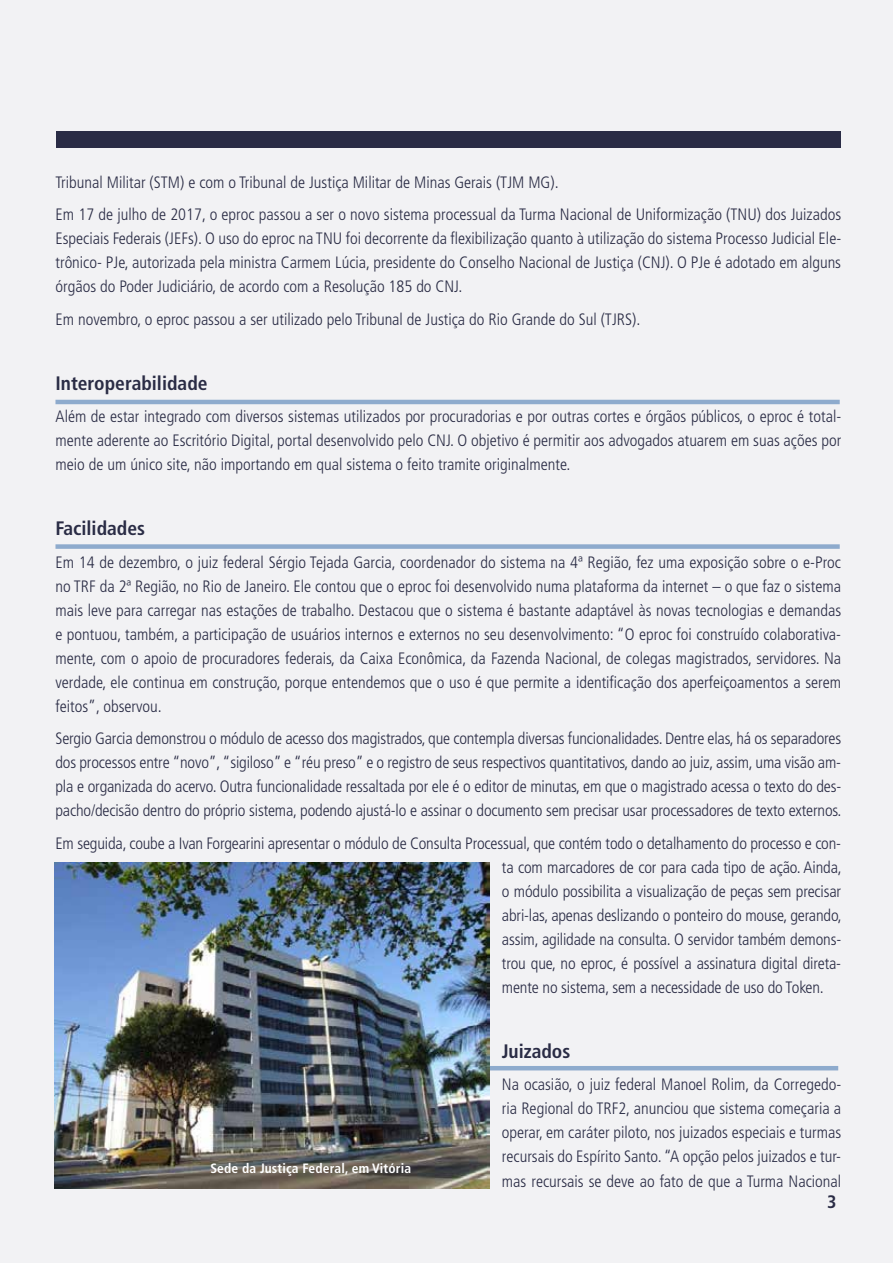
<style>
.page{position:relative;width:893px;height:1263px;background:#f2f2f4}
.page>*{position:absolute;margin:0;border:0;box-sizing:border-box;transform-origin:0 0}
.t1{font:condensed 19.5px "Frutiger 67 Bold";color:#2a2c45}
.t2{font:condensed 18px "Frutiger 67 Bold";color:#2a2c45}
.t3{font:condensed 16.5px/24px "Frutiger 47 Light";color:#2a2c45;text-align:justify}
.t4{font:condensed 13.5px "Frutiger 67 Bold";letter-spacing:.01em;color:#fff}
</style>
<div class="page">
<hr style="left:55px;top:400px;width:785px;height:4px;background:#8eabcd">
<div style="left:55px;top:544px;width:785px;height:5px;background:#8eabcd"></div>
<hr style="left:54px;top:1066px;width:784px;height:4px;background:#8eabcd">
<div style="left:56px;top:131px;width:785px;height:17px;background:#2a2c45"></div>
<img style="left:54px;top:862px;width:435px;height:326px">
<p class="t3" style="left:55px;top:166px;width:787px;line-height:32.5px">Tribunal Militar (STM) e com o Tribunal de Justiça Militar de Minas Gerais (TJM MG).<br>Em 17 de julho de 2017, o eproc passou a ser o novo sistema processual da Turma Nacional de Uniformização (TNU) dos Juizados</p>
<p class="t3" style="left:55px;top:227px;width:787px">Especiais Federais (JEFs). O uso do eproc na TNU foi decorrente da flexibilização quanto à utilização do sistema Processo Judicial Ele&shy;trônico- PJe, autorizada pela ministra Carmem Lúcia, presidente do Conselho Nacional de Justiça (CNJ). O PJe é adotado em alguns órgãos do Poder Judiciário, de acordo com a Resolução 185 do CNJ.</p>
<p class="t3" style="left:55px;top:307px;width:586px">Em novembro, o eproc passou a ser utilizado pelo Tribunal de Justiça do Rio Grande do Sul (TJRS).</p>
<p class="t1" style="left:55px;top:371px;width:154px">Interoperabilidade</p>
<p class="t3" style="left:55px;top:405px;width:787px">Além de estar integrado com diversos sistemas utilizados por procuradorias e por outras cortes e órgãos públicos, o eproc é total&shy;mente aderente ao Escritório Digital, portal desenvolvido pelo CNJ. O objetivo é permitir aos advogados atuarem em suas ações por meio de um único site, não importando em qual sistema o feito tramite originalmente.</p>
<p class="t1" style="left:55px;top:517px;width:91px">Facilidades</p>
<p class="t3" style="left:55px;top:550px;width:787px">Em 14 de dezembro, o juiz federal Sérgio Tejada Garcia, coordenador do sistema na 4ª Região, fez uma exposição sobre o e-Proc no TRF da 2ª Região, no Rio de Janeiro. Ele contou que o eproc foi desenvolvido numa plataforma da internet – o que faz o sistema mais leve para carregar nas estações de trabalho. Destacou que o sistema é bastante adaptável às novas tecnologias e demandas e pontuou, também, a participação de usuários internos e externos no seu desenvolvimento: “O eproc foi construído colaborativa&shy;mente, com o apoio de procuradores federais, da Caixa Econômica, da Fazenda Nacional, de colegas magistrados, servidores. Na verdade, ele continua em construção, porque entendemos que o uso é que permite a identificação dos aperfeiçoamentos a serem feitos”, observou.</p>
<p class="t3" style="left:55px;top:727px;width:787px">Sergio Garcia demonstrou o módulo de acesso dos magistrados, que contempla diversas funcionalidades. Dentre elas, há os separadores dos processos entre “novo”, “sigiloso” e “réu preso” e o registro de seus respectivos quantitativos, dando ao juiz, assim, uma visão am&shy;pla e organizada do acervo. Outra funcionalidade ressaltada por ele é o editor de minutas, em que o magistrado acessa o texto do des&shy;pacho/decisão dentro do próprio sistema, podendo ajustá-lo e assinar o documento sem precisar usar processadores de texto externos.</p>
<p class="t3" style="left:502px;top:831px;width:341px;text-indent:-446px">Em seguida, coube a Ivan Forgearini apresentar o módulo de Consulta Processual, que contém todo o detalhamento do processo e con&shy;ta com marcadores de cor para cada tipo de ação. Ainda, o módulo possibilita a visualização de peças sem precisar abri-las, apenas deslizando o ponteiro do mouse, gerando, assim, agilidade na consulta. O servidor também demons&shy;trou que, no eproc, é possível a assinatura digital direta&shy;mente no sistema, sem a necessidade de uso do Token.</p>
<p class="t4" style="left:210px;top:1160px;width:202px">Sede da Justiça Federal, em Vitória</p>
<p class="t1" style="left:502px;top:1039px;width:70px">Juizados</p>
<p class="t3" style="left:502px;top:1073px;width:341px">Na ocasião, o juiz federal Manoel Rolim, da Corregedo&shy;ria Regional do TRF2, anunciou que sistema começaria a operar, em caráter piloto, nos juizados especiais e turmas recursais do Espírito Santo. “A opção pelos juizados e tur&shy;mas recursais se deve ao fato de que a Turma Nacional</p>
<p class="t2" style="left:827px;top:1191px;width:11px">3</p>
</div>
